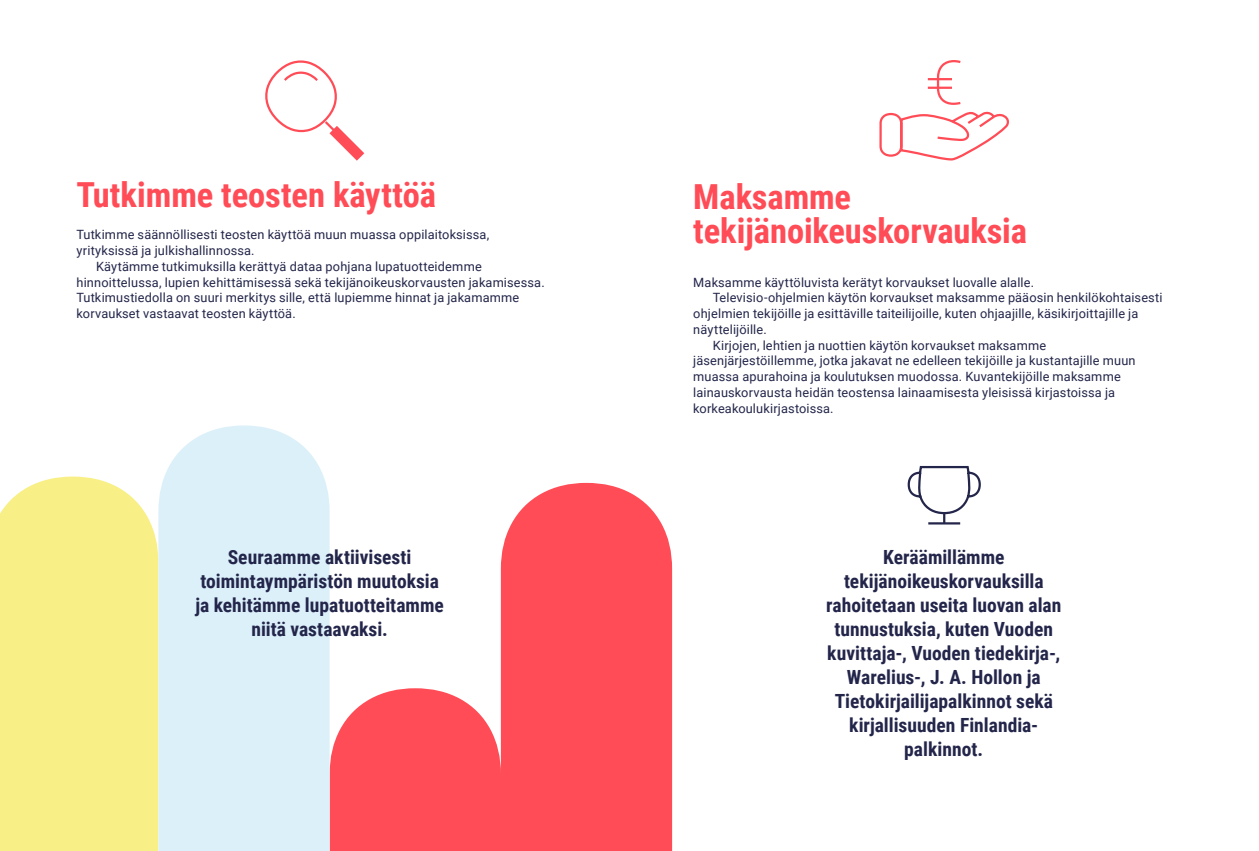
<style>
.page{position:relative;width:1259px;height:851px;background:#fff}
.page>*{position:absolute;margin:0;border:0;box-sizing:border-box;transform-origin:0 0}
.leipis{font:700 34.5px "Roboto Condensed";letter-spacing:-.005em;color:#ff4c56}
.Palkintolista{font:700 19.5px/24px "Roboto Condensed";color:#23264a;text-align:center}
.leipis-2{font:12.75px/15.8px "Roboto";letter-spacing:.01em;color:#23264a}
</style>
<div class="page">
<div style="left:0;top:476px;width:158px;height:374px;background:#f8f086"></div>
<svg style="left:330px;top:483px;width:342px;height:367px;fill:#ff4c56"></svg>
<div style="left:158px;top:425px;width:172px;height:425px;background:#dcf0fa"></div>
<svg style="left:907px;top:466px;width:74px;height:57px"></svg>
<hr style="left:928px;top:522px;width:32px;height:2px;background:#23264a">
<svg style="left:879px;top:60px;width:130px;height:100px"></svg>
<hr style="left:928px;top:78px;width:24px;height:2px;background:#ff4c56">
<hr style="left:928px;top:87px;width:24px;height:2px;background:#ff4c56">
<svg style="left:265px;top:60px;width:100px;height:101px"></svg>
<p class="leipis" style="left:77px;top:171px;width:361px">Tutkimme teosten käyttöä</p>
<p class="leipis-2" style="left:77px;top:226px;width:414px">Tutkimme säännöllisesti teosten käyttöä muun muassa oppilaitoksissa, yrityksissä ja julkishallinnossa.</p>
<p class="leipis-2" style="left:77px;top:258px;width:470px;text-indent:19px">Käytämme tutkimuksilla kerättyä dataa pohjana lupatuotteidemme hinnoittelussa, lupien kehittämisessä sekä tekijänoikeuskorvausten jakamisessa.<br>Tutkimustiedolla on suuri merkitys sille, että lupiemme hinnat ja jakamamme korvaukset vastaavat teosten käyttöä.</p>
<p class="Palkintolista" style="left:195px;top:543px;width:250px">Seuraamme aktiivisesti toimintaympäristön muutoksia ja kehitämme lupatuotteitamme niitä vastaavaksi.</p>
<p class="leipis" style="left:693px;top:172px;width:159px">Maksamme</p>
<p class="leipis" style="left:693px;top:207px;width:335px">tekijänoikeuskorvauksia</p>
<p class="leipis-2" style="left:693px;top:274px;width:342px">Maksamme käyttöluvista kerätyt korvaukset luovalle alalle.</p>
<p class="leipis-2" style="left:693px;top:289px;width:471px;text-indent:19px">Televisio-ohjelmien käytön korvaukset maksamme pääosin henkilökohtaisesti ohjelmien tekijöille ja esittäville taiteilijoille, kuten ohjaajille, käsikirjoittajille ja näyttelijöille.</p>
<p class="leipis-2" style="left:693px;top:337px;width:444px;text-indent:19px">Kirjojen, lehtien ja nuottien käytön korvaukset maksamme jäsenjärjestöillemme, jotka jakavat ne edelleen tekijöille ja kustantajille muun muassa apurahoina ja koulutuksen muodossa. Kuvantekijöille maksamme lainauskorvausta heidän teostensa lainaamisesta yleisissä kirjastoissa ja korkeakoulukirjastoissa.</p>
<p class="Palkintolista" style="left:826px;top:543px;width:237px">Keräämillämme tekijänoikeuskorvauksilla rahoitetaan useita luovan alan tunnustuksia, kuten Vuoden kuvittaja-, Vuoden tiedekirja-,<br>Warelius-, J. A. Hollon ja<br>Tietokirjailijapalkinnot sekä kirjallisuuden Finlandia&shy;palkinnot.</p>
</div>
